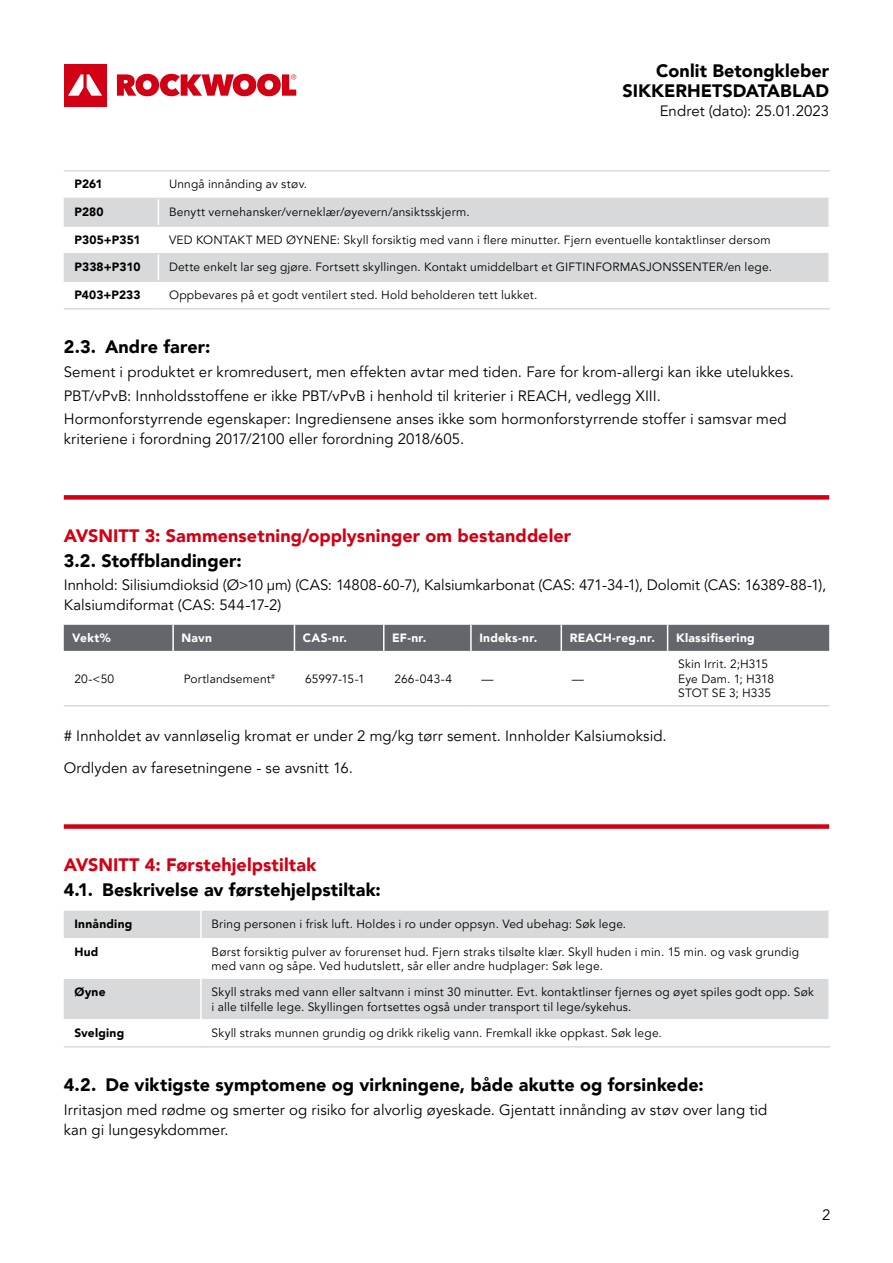
<style>
.page{position:relative;width:893px;height:1263px;background:#fff}
.page>*{position:absolute;margin:0;border:0;box-sizing:border-box;transform-origin:0 0}
.t1{font:900 18px/19.2px "Avenir LT Pro";letter-spacing:.005em;color:#000;text-align:right}
.t2{font:900 18px "Avenir LT Pro";letter-spacing:.005em;color:#d20014}
.t3{font:15px/23.7px "Avenir LT Pro";letter-spacing:.005em;color:#000}
.t4{font:12px/14.4px "Avenir LT Pro";letter-spacing:.015em;color:#000}
.t5{font:900 12px "Avenir LT Pro";letter-spacing:.015em;color:#000}
.t6{font:900 12px "Avenir LT Pro";letter-spacing:.025em;color:#fff}
</style>
<div class="page">
<div style="left:64px;top:64px;width:42px;height:42px;background:#d20014"></div>
<svg style="left:68px;top:74px;width:34px;height:22px"></svg>
<svg style="left:117px;top:74px;width:179px;height:22px"></svg>
<div style="left:64px;top:495px;width:765px;height:5px;background:#d20014"></div>
<div style="left:64px;top:824px;width:765px;height:5px;background:#d20014"></div>
<svg style="left:64px;top:197px;width:764px;height:1px"></svg>
<svg style="left:64px;top:199px;width:764px;height:81px;fill:#d8d9da"></svg>
<svg style="left:158px;top:197px;width:1px;height:83px"></svg>
<hr style="left:64px;top:198px;width:94px;height:1px;background:#d8d9da">
<hr style="left:158px;top:198px;width:670px;height:1px;background:#d8d9da">
<hr style="left:64px;top:225px;width:94px;height:2px;background:#d8d9da">
<hr style="left:158px;top:225px;width:670px;height:2px;background:#d8d9da">
<hr style="left:64px;top:253px;width:94px;height:1px;background:#d8d9da">
<hr style="left:158px;top:253px;width:670px;height:1px;background:#d8d9da">
<hr style="left:64px;top:280px;width:94px;height:2px;background:#d8d9da">
<hr style="left:158px;top:280px;width:670px;height:2px;background:#d8d9da">
<hr style="left:64px;top:308px;width:94px;height:2px;background:#d8d9da">
<hr style="left:158px;top:308px;width:672px;height:2px;background:#d8d9da">
<hr style="left:64px;top:170px;width:94px;height:2px;background:#d8d9da">
<hr style="left:158px;top:170px;width:672px;height:2px;background:#d8d9da">
<div style="left:64px;top:625px;width:765px;height:26px;background:#63666a"></div>
<hr style="left:64px;top:705px;width:109px;height:1px;background:#d8d9da">
<hr style="left:173px;top:705px;width:121px;height:1px;background:#d8d9da">
<hr style="left:294px;top:705px;width:90px;height:1px;background:#d8d9da">
<hr style="left:384px;top:705px;width:87px;height:1px;background:#d8d9da">
<hr style="left:471px;top:705px;width:90px;height:1px;background:#d8d9da">
<hr style="left:561px;top:705px;width:107px;height:1px;background:#d8d9da">
<hr style="left:668px;top:705px;width:161px;height:1px;background:#d8d9da">
<div style="left:64px;top:911px;width:764px;height:27px;background:#d8d9da"></div>
<div style="left:64px;top:979px;width:764px;height:40px;background:#d8d9da"></div>
<hr style="left:200px;top:911px;width:2px;height:27px;background:#fff">
<hr style="left:200px;top:979px;width:2px;height:40px;background:#fff">
<hr style="left:64px;top:1046px;width:137px;height:1px;background:#d8d9da">
<hr style="left:201px;top:1046px;width:629px;height:1px;background:#d8d9da">
<h1 class="t1" style="left:622px;top:62px;width:208px">Conlit Betongkleber<br>SIKKERHETSDATABLAD</h1>
<p class="t3" style="left:660px;top:99px;width:171px">Endret (dato): 25.01.2023</p>
<p class="t5" style="left:74px;top:177px;width:30px">P261</p>
<p class="t4" style="left:169px;top:177px;width:140px">Unngå innånding av støv.</p>
<p class="t5" style="left:74px;top:205px;width:31px">P280</p>
<p class="t4" style="left:169px;top:205px;width:302px">Benytt vernehansker/verneklær/øyevern/ansiktsskjerm.</p>
<p class="t5" style="left:74px;top:232px;width:68px">P305+P351</p>
<p class="t4" style="left:169px;top:232px;width:603px">VED KONTAKT MED ØYNENE: Skyll forsiktig med vann i flere minutter. Fjern eventuelle kontaktlinser dersom</p>
<p class="t5" style="left:74px;top:260px;width:68px">P338+P310</p>
<p class="t4" style="left:169px;top:260px;width:605px">Dette enkelt lar seg gjøre. Fortsett skyllingen. Kontakt umiddelbart et GIFTINFORMASJONSSENTER/en lege.</p>
<p class="t5" style="left:74px;top:287px;width:68px">P403+P233</p>
<p class="t4" style="left:169px;top:288px;width:370px">Oppbevares på et godt ventilert sted. Hold beholderen tett lukket.</p>
<h1 class="t1" style="left:64px;top:337px;width:148px">2.3. Andre farer:</h1>
<p class="t3" style="left:64px;top:360px;width:732px">Sement i produktet er kromredusert, men effekten avtar med tiden. Fare for krom-allergi kan ikke utelukkes.<br>PBT/vPvB: Innholdsstoffene er ikke PBT/vPvB i henhold til kriterier i REACH, vedlegg XIII.<br>Hormonforstyrrende egenskaper: Ingrediensene anses ikke som hormonforstyrrende stoffer i samsvar med</p>
<p class="t3" style="left:64px;top:427px;width:402px">kriteriene i forordning 2017/2100 eller forordning 2018/605.</p>
<h1 class="t2" style="left:64px;top:525px;width:509px">AVSNITT 3: Sammensetning/opplysninger om bestanddeler</h1>
<h1 class="t1" style="left:64px;top:551px;width:179px">3.2. Stoffblandinger:</h1>
<p class="t3" style="left:64px;top:576px;width:764px;line-height:19.5px">Innhold: Silisiumdioksid (Ø&gt;10 µm) (CAS: 14808-60-7), Kalsiumkarbonat (CAS: 471-34-1), Dolomit (CAS: 16389-88-1),<br>Kalsiumdiformat (CAS: 544-17-2)</p>
<p class="t6" style="left:72px;top:631px;width:40px">Vekt%</p>
<p class="t6" style="left:182px;top:631px;width:32px">Navn</p>
<p class="t6" style="left:303px;top:631px;width:46px">CAS-nr.</p>
<p class="t6" style="left:392px;top:631px;width:36px">EF-nr.</p>
<p class="t6" style="left:479px;top:631px;width:59px">Indeks-nr.</p>
<p class="t6" style="left:570px;top:631px;width:87px">REACH-reg.nr.</p>
<p class="t6" style="left:676px;top:631px;width:80px">Klassifisering</p>
<p class="t4" style="left:74px;top:672px;width:41px">20-&lt;50</p>
<p class="t4" style="left:184px;top:672px;width:93px">Portlandsement<sup>#</sup></p>
<p class="t4" style="left:305px;top:672px;width:61px">65997-15-1</p>
<p class="t4" style="left:394px;top:672px;width:59px">266-043-4</p>
<p class="t4" style="left:482px;top:672px;width:13px">—</p>
<p class="t4" style="left:572px;top:672px;width:13px">—</p>
<p class="t4" style="left:678px;top:657px;width:97px">Skin Irrit. 2;H315<br>Eye Dam. 1; H318<br>STOT SE 3; H335</p>
<p class="t3" style="left:64px;top:720px;width:604px;line-height:32.2px"># Innholdet av vannløselig kromat er under 2 mg/kg tørr sement. Innholder Kalsiumoksid.<br>Ordlyden av faresetningene - se avsnitt 16.</p>
<h1 class="t2" style="left:64px;top:854px;width:254px">AVSNITT 4: Førstehjelpstiltak</h1>
<h1 class="t1" style="left:64px;top:880px;width:319px">4.1. Beskrivelse av førstehjelpstiltak:</h1>
<p class="t5" style="left:74px;top:917px;width:60px">Innånding</p>
<p class="t4" style="left:212px;top:917px;width:416px">Bring personen i frisk luft. Holdes i ro under oppsyn. Ved ubehag: Søk lege.</p>
<p class="t5" style="left:74px;top:944px;width:26px">Hud</p>
<p class="t4" style="left:212px;top:945px;width:589px">Børst forsiktig pulver av forurenset hud. Fjern straks tilsølte klær. Skyll huden i min. 15 min. og vask grundig med vann og såpe. Ved hudutslett, sår eller andre hudplager: Søk lege.</p>
<p class="t5" style="left:74px;top:985px;width:33px">Øyne</p>
<p class="t4" style="left:212px;top:985px;width:604px">Skyll straks med vann eller saltvann i minst 30 minutter. Evt. kontaktlinser fjernes og øyet spiles godt opp. Søk i alle tilfelle lege. Skyllingen fortsettes også under transport til lege/sykehus.</p>
<p class="t5" style="left:74px;top:1025px;width:51px">Svelging</p>
<p class="t4" style="left:212px;top:1026px;width:452px">Skyll straks munnen grundig og drikk rikelig vann. Fremkall ikke oppkast. Søk lege.</p>
<h1 class="t1" style="left:64px;top:1075px;width:641px">4.2. De viktigste symptomene og virkningene, både akutte og forsinkede:</h1>
<p class="t3" style="left:64px;top:1100px;width:705px;line-height:19.5px">Irritasjon med rødme og smerter og risiko for alvorlig øyeskade. Gjentatt innånding av støv over lang tid kan gi lungesykdommer.</p>
<p class="t3" style="left:822px;top:1204px;width:10px">2</p>
</div>
